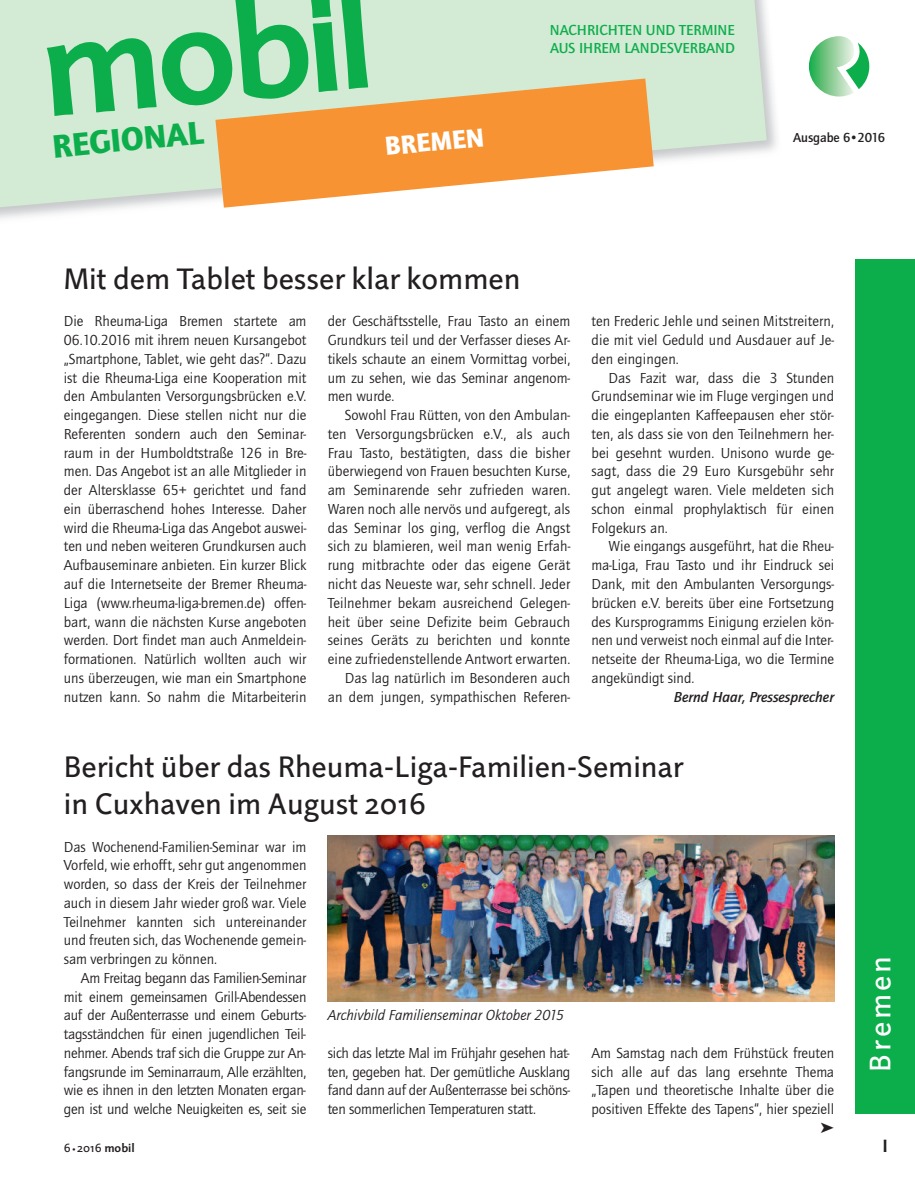
<style>
.page{position:relative;width:915px;height:1191px;background:#fff}
.page>*{position:absolute;margin:0;border:0;box-sizing:border-box;transform-origin:0 0}
.t1{font:900 33.6px "Quay Sans ITC";color:#0cae4c}
.t2{font:30px/37.5px "Linotype Projekt";color:#231f20}
.t3{font:30px "Linotype Projekt";letter-spacing:.1em;color:#fff}
.t4{font:900 27px "Quay Sans ITC";color:#fff}
.t5{font:700 18px "Linotype Projekt";color:#231f20}
.t6{font:15px/18.8px "Quay Sans ITC";letter-spacing:.005em;color:#231f20;text-align:justify}
.t7{font:500 15px/18px "Quay Sans ITC";color:#0cae4c}
.t8{font:italic 15px "Quay Sans ITC";color:#231f20}
.t9{font:italic 500 15px "Quay Sans ITC";color:#231f20}
.t10{font:500 13.5px "Quay Sans ITC";color:#231f20}
.t11{font:12px "Linotype Projekt";color:#231f20}
.s1{font-size:9px}
.s2{font-weight:700}
</style>
<div class="page">
<svg style="left:0;top:0;width:766px;height:210px;background:#d7ebd8"></svg>
<svg style="left:47px;top:0;width:321px;height:116px;background:#82d19c"></svg>
<svg style="left:215px;top:78px;width:438px;height:130px;fill:#f79332"></svg>
<svg style="left:808px;top:36px;width:61px;height:61px"></svg>
<img style="left:327px;top:836px;width:506px;height:165px">
<div style="left:854px;top:259px;width:60px;height:855px;background:#0cae4c"></div>
<p class="t7" style="left:549px;top:22px;width:186px">NACHRICHTEN UND TERMINE<br>AUS IHREM LANDESVERBAND</p>
<h1 class="t1" style="left:51px;top:133px;width:153px;rotate:-5deg">REGIONAL</h1>
<p class="t10" style="left:792px;top:132px;width:93px">Ausgabe 6•2016</p>
<h3 class="t4" style="left:384px;top:136px;width:101px;rotate:-5deg">BREMEN</h3>
<h2 class="t2" style="left:64px;top:264px;width:458px">Mit dem Tablet besser klar kommen</h2>
<p class="t6" style="left:64px;top:313px;width:244px">Die Rheuma-Liga Bremen startete am 06.10.2016 mit ihrem neuen Kursangebot „Smartphone, Tablet, wie geht das?“. Dazu ist die Rheuma-Liga eine Kooperation mit den Ambulanten Versorgungsbrücken e.V. eingegangen. Diese stellen nicht nur die Referenten sondern auch den Seminar&shy;raum in der Humboldtstraße 126 in Bre&shy;men. Das Angebot ist an alle Mitglieder in der Altersklasse 65+ gerichtet und fand ein überraschend hohes Interesse. Daher wird die Rheuma-Liga das Angebot auswei&shy;ten und neben weiteren Grundkursen auch Aufbauseminare anbieten. Ein kurzer Blick auf die Internetseite der Bremer Rheuma-Liga (www.rheuma-liga-bremen.de) offen&shy;bart, wann die nächsten Kurse angeboten werden. Dort findet man auch Anmeldein&shy;formationen. Natürlich wollten auch wir uns überzeugen, wie man ein Smartphone nutzen kann. So nahm die Mitarbeiterin</p>
<p class="t6" style="left:327px;top:313px;width:244px">der Geschäftsstelle, Frau Tasto an einem Grundkurs teil und der Verfasser dieses Ar&shy;tikels schaute an einem Vormittag vorbei, um zu sehen, wie das Seminar angenom&shy;men wurde.</p>
<p class="t6" style="left:327px;top:407px;width:244px;text-align:right">Sowohl Frau Rütten, von den Ambulan&shy;ten Versorgungsbrücken e.V., als auch Frau Tasto, bestätigten, dass die bisher überwiegend von Frauen besuchten Kurse, am Seminarende sehr zufrieden waren.<br>Waren noch alle nervös und aufgeregt, als das Seminar los ging, verflog die Angst sich zu blamieren, weil man wenig Erfah&shy;rung mitbrachte oder das eigene Gerät nicht das Neueste war, sehr schnell. Jeder Teilnehmer bekam ausreichend Gelegen&shy;heit über seine Defizite beim Gebrauch seines Geräts zu berichten und konnte eine zufriedenstellende Antwort erwarten.<br>Das lag natürlich im Besonderen auch an dem jungen, sympathischen Referen-</p>
<p class="t6" style="left:591px;top:313px;width:244px">ten Frederic Jehle und seinen Mitstreitern, die mit viel Geduld und Ausdauer auf Je&shy;den eingingen.</p>
<p class="t6" style="left:591px;top:369px;width:244px;text-indent:17px">Das Fazit war, dass die 3 Stunden Grundseminar wie im Fluge vergingen und die eingeplanten Kaffeepausen eher stör&shy;ten, als dass sie von den Teilnehmern her&shy;bei gesehnt wurden. Unisono wurde ge&shy;sagt, dass die 29 Euro Kursgebühr sehr gut angelegt waren. Viele meldeten sich schon einmal prophylaktisch für einen Folgekurs an.</p>
<p class="t6" style="left:591px;top:538px;width:244px;text-indent:17px">Wie eingangs ausgeführt, hat die Rheu&shy;ma-Liga, Frau Tasto und ihr Eindruck sei Dank, mit den Ambulanten Versorgungs&shy;brücken e.V. bereits über eine Fortsetzung des Kursprogramms Einigung erzielen kön&shy;nen und verweist noch einmal auf die Inter&shy;netseite der Rheuma-Liga, wo die Termine angekündigt sind.</p>
<p class="t9" style="left:673px;top:691px;width:162px">Bernd Haar, Pressesprecher</p>
<h2 class="t2" style="left:64px;top:751px;width:620px">Bericht über das Rheuma-Liga-Familien-Seminar in Cuxhaven im August 2016</h2>
<p class="t6" style="left:64px;top:838px;width:244px">Das Wochenend-Familien-Seminar war im Vorfeld, wie erhofft, sehr gut angenommen worden, so dass der Kreis der Teilnehmer auch in diesem Jahr wieder groß war. Viele Teilnehmer kannten sich untereinander und freuten sich, das Wochenende gemein&shy;sam verbringen zu können.</p>
<p class="t6" style="left:64px;top:969px;width:244px;text-indent:17px">Am Freitag begann das Familien-Seminar mit einem gemeinsamen Grill-Abendessen auf der Außenterrasse und einem Geburts&shy;tagsständchen für einen jugendlichen Teil&shy;nehmer. Abends traf sich die Gruppe zur An&shy;fangsrunde im Seminarraum, Alle erzählten, wie es ihnen in den letzten Monaten ergan&shy;gen ist und welche Neuigkeiten es, seit sie</p>
<p class="t8" style="left:327px;top:1009px;width:238px">Archivbild Familienseminar Oktober 2015</p>
<p class="t6" style="left:327px;top:1044px;width:244px">sich das letzte Mal im Frühjahr gesehen hat&shy;ten, gegeben hat. Der gemütliche Ausklang fand dann auf der Außenterrasse bei schöns&shy;ten sommerlichen Temperaturen statt.</p>
<p class="t6" style="left:591px;top:1044px;width:244px">Am Samstag nach dem Frühstück freuten sich alle auf das lang ersehnte Thema „Tapen und theoretische Inhalte über die positiven Effekte des Tapens“, hier speziell</p>
<h2 class="t3" style="left:869px;top:1071px;width:117px;rotate:-90deg">Bremen</h2>
<p class="t11" style="left:64px;top:1143px;width:72px">6 <span class="s1">•</span>2016 <span class="s2">mobil</span></p>
<p class="t5" style="left:882px;top:1139px;width:7px">I</p>
</div>
